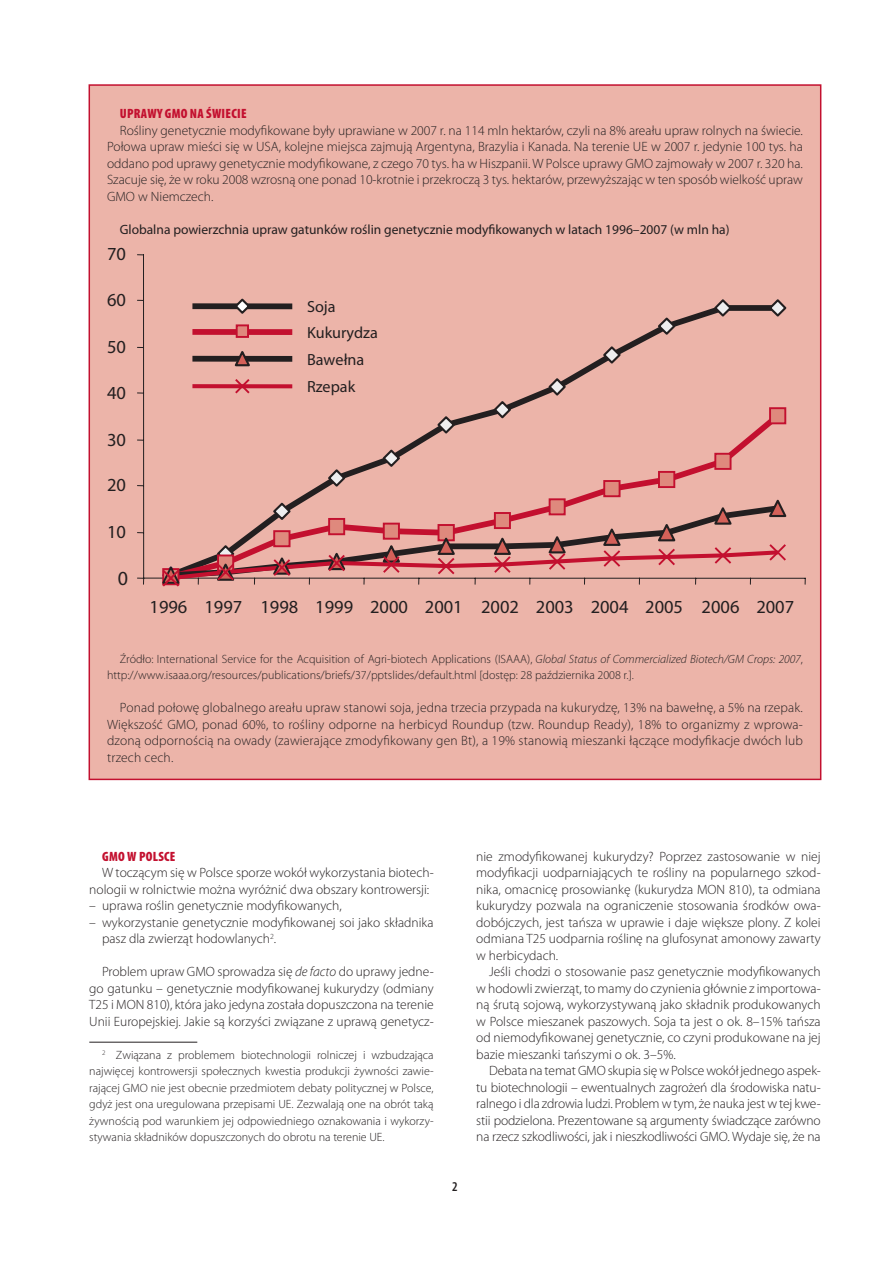
<style>
.page{position:relative;width:893px;height:1263px;background:#fff}
.page>*{position:absolute;margin:0;border:0;box-sizing:border-box;transform-origin:0 0}
.t1{font:20.1px "Myriad Pro";color:#231f20}
.t2{font:18.45px "Myriad Pro";color:#231f20}
.t3{font:16.2px/26.7px "Myriad Pro";color:#231f20}
.t4{font:300 13.5px/16.5px "Myriad Pro";color:#231f20;text-align:justify}
.t5{font:13.5px "Myriad Pro";color:#231f20}
.t6{font:900 condensed 13.5px "Myriad Pro";letter-spacing:.02em;color:#c3102f}
.t7{font:300 12px/16.5px "Myriad Pro";color:#231f20;text-align:justify}
.s1{font-style:italic}
</style>
<div class="page">
<hr style="left:89px;top:1042px;width:108px;height:1px;background:#231f20">
<div style="left:89px;top:85px;width:732px;height:694px;background:#ecb4a9"></div>
<hr style="left:143px;top:255px;width:1px;height:323px;background:#231f20">
<hr style="left:143px;top:578px;width:662px;height:1px;background:#231f20">
<svg style="left:192px;top:303px;width:575px;height:105px"></svg>
<svg style="left:298px;top:408px;width:488px;height:90px"></svg>
<svg style="left:326px;top:467px;width:21px;height:22px"></svg>
<svg style="left:381px;top:448px;width:21px;height:21px"></svg>
<svg style="left:435px;top:414px;width:22px;height:21px"></svg>
<svg style="left:492px;top:399px;width:21px;height:21px"></svg>
<svg style="left:547px;top:376px;width:21px;height:22px"></svg>
<svg style="left:601px;top:344px;width:22px;height:22px"></svg>
<svg style="left:656px;top:316px;width:21px;height:21px"></svg>
<svg style="left:712px;top:299px;width:22px;height:19px"></svg>
<svg style="left:767px;top:299px;width:20px;height:18px"></svg>
<div style="left:604px;top:481px;width:16px;height:15px;background:#df897d"></div>
<div style="left:603px;top:480px;width:17px;height:17px;border:2px solid #c3102f"></div>
<div style="left:659px;top:472px;width:15px;height:15px;background:#df897d"></div>
<div style="left:658px;top:471px;width:17px;height:17px;border:2px solid #c3102f"></div>
<div style="left:715px;top:454px;width:16px;height:15px;background:#df897d"></div>
<div style="left:714px;top:453px;width:17px;height:17px;border:2px solid #c3102f"></div>
<div style="left:770px;top:408px;width:15px;height:15px;background:#df897d"></div>
<div style="left:769px;top:407px;width:17px;height:17px;border:2px solid #c3102f"></div>
<svg style="left:160px;top:498px;width:629px;height:89px"></svg>
<div style="left:192px;top:303px;width:100px;height:6px;background:#231f20"></div>
<svg style="left:233px;top:298px;width:19px;height:18px"></svg>
<div style="left:192px;top:329px;width:100px;height:6px;background:#c3102f"></div>
<div style="left:237px;top:325px;width:11px;height:12px;background:#df897d"></div>
<div style="left:236px;top:324px;width:13px;height:14px;border:2px solid #c3102f"></div>
<div style="left:192px;top:356px;width:100px;height:6px;background:#231f20"></div>
<svg style="left:232px;top:349px;width:20px;height:18px"></svg>
<svg style="left:192px;top:384px;width:100px;height:4px"></svg>
<svg style="left:233px;top:377px;width:19px;height:18px"></svg>
<p class="t6" style="left:120px;top:105px;width:128px">UPRAWY GMO NA ŚWIECIE</p>
<p class="t4" style="left:107px;top:122px;width:697px;text-indent:13px">Rośliny genetycznie modyfikowane były uprawiane w 2007 r. na 11 4 mln hektarów, czyli na 8% areału upraw rolnych na świecie.<br>Połowa upraw mieści się w USA, kolejne miejsca zajmują Argentyna, Brazylia i Kanada. Na terenie UE w 2007 r. jedynie 1 00 tys. ha oddano pod uprawy genetycznie modyfikowane, z czego 70 tys. ha w Hiszpanii. W Polsce uprawy GMO zajmowały w 2007 r. 320 ha.<br>Szacuje się, że w roku 2008 wzrosną one ponad 1 0-krotnie i przekroczą 3 tys. hektarów, przewyższając w ten sposób wielkość upraw GMO w Niemczech.</p>
<p class="t5" style="left:120px;top:221px;width:611px">Globalna powierzchnia upraw gatunków roślin genetycznie modyfikowanych w latach 1996–2007 (w mln ha)</p>
<h2 class="t2" style="left:107px;top:243px;width:20px">70</h2>
<h2 class="t2" style="left:107px;top:288px;width:20px">60</h2>
<h2 class="t2" style="left:107px;top:335px;width:20px">50</h2>
<h2 class="t2" style="left:107px;top:381px;width:20px">40</h2>
<h2 class="t2" style="left:107px;top:428px;width:20px">30</h2>
<h2 class="t2" style="left:107px;top:473px;width:20px">20</h2>
<h2 class="t2" style="left:107px;top:521px;width:20px">10</h2>
<h1 class="t1" style="left:118px;top:566px;width:12px">0</h1>
<p class="t3" style="left:307px;top:293px;width:72px">Soja<br>Kukurydza<br>Bawełna<br>Rzepak</p>
<h2 class="t2" style="left:150px;top:595px;width:646px">1996 1997 1998 1999 2000 2001 2002 2003 2004 2005 2006 2007</h2>
<p class="t7" style="left:107px;top:650px;width:697px;text-indent:13px">Źródło: International Service for the Acquisition of Agri-biotech Applications (ISAAA), <span class="s1">Global Status of Commercialized Biotech/GM Crops: 2007</span>, http://www.isaaa.org/resources/publications/briefs/37/pptslides/default.html [dostęp: 28 października 2008 r.].</p>
<p class="t4" style="left:107px;top:699px;width:697px;text-indent:13px">Ponad połowę globalnego areału upraw stanowi soja, jedna trzecia przypada na kukurydzę, 1 3% na bawełnę, a 5% na rzepak.<br>Większość GMO, ponad 60%, to rośliny odporne na herbicyd Roundup (tzw. Roundup Ready), 1 8% to organizmy z wprowa&shy;dzoną odpornością na owady (zawierające zmodyfikowany gen Bt), a 1 9% stanowią mieszanki łączące modyfikacje dwóch lub trzech cech.</p>
<p class="t6" style="left:102px;top:847px;width:75px">GMO W POLSCE</p>
<p class="t4" style="left:89px;top:864px;width:346px;text-indent:13px">W toczącym się w Polsce sporze wokół wykorzystania biotech&shy;nologii w rolnictwie można wyróżnić dwa obszary kontrowersji:</p>
<p class="t4" style="left:89px;top:897px;width:254px">– uprawa roślin genetycznie modyfikowanych,</p>
<p class="t4" style="left:102px;top:914px;width:333px;text-indent:-13px">– wykorzystanie genetycznie modyfikowanej soi jako składnika pasz dla zwierząt hodowlanych .</p>
<p class="t4" style="left:89px;top:963px;width:346px;text-indent:13px">Problem upraw GMO sprowadza się <span class="s1">de facto</span> do uprawy jedne&shy;go gatunku – genetycznie modyfikowanej kukurydzy (odmiany T25 i MON 81 0), która jako jedyna została dopuszczona na terenie Unii Europejskiej. Jakie są korzyści związane z uprawą genetycz-</p>
<p class="t7" style="left:89px;top:1046px;width:346px;text-indent:27px">Związana z problemem biotechnologii rolniczej i wzbudzająca najwięcej kontrowersji społecznych kwestia produkcji żywności zawie&shy;rającej GMO nie jest obecnie przedmiotem debaty politycznej w Polsce, gdyż jest ona uregulowana przepisami UE. Zezwalają one na obrót taką żywnością pod warunkiem jej odpowiedniego oznakowania i wykorzy&shy;stywania składników dopuszczonych do obrotu na terenie UE.</p>
<p class="t4" style="left:476px;top:848px;width:346px">nie zmodyfikowanej kukurydzy? Poprzez zastosowanie w niej modyfikacji uodparniających te rośliny na popularnego szkod&shy;nika, omacnicę prosowiankę (kukurydza MON 81 0), ta odmiana kukurydzy pozwala na ograniczenie stosowania środków owa&shy;dobójczych, jest tańsza w uprawie i daje większe plony. Z kolei odmiana T25 uodparnia roślinę na glufosynat amonowy zawarty w herbicydach.</p>
<p class="t4" style="left:476px;top:963px;width:346px;text-indent:13px">Jeśli chodzi o stosowanie pasz genetycznie modyfikowanych w hodowli zwierząt, to mamy do czynienia głównie z importowa&shy;ną śrutą sojową, wykorzystywaną jako składnik produkowanych w Polsce mieszanek paszowych. Soja ta jest o ok. 8–1 5% tańsza od niemodyfikowanej genetycznie, co czyni produkowane na jej bazie mieszanki tańszymi o ok. 3–5%.</p>
<p class="t4" style="left:476px;top:1062px;width:346px;text-indent:13px">Debata na temat GMO skupia się w Polsce wokół jednego aspek&shy;tu biotechnologii – ewentualnych zagrożeń dla środowiska natu&shy;ralnego i dla zdrowia ludzi. Problem w tym, że nauka jest w tej kwe&shy;stii podzielona. Prezentowane są argumenty świadczące zarówno na rzecz szkodliwości, jak i nieszkodliwości GMO. Wydaje się, że na</p>
</div>
